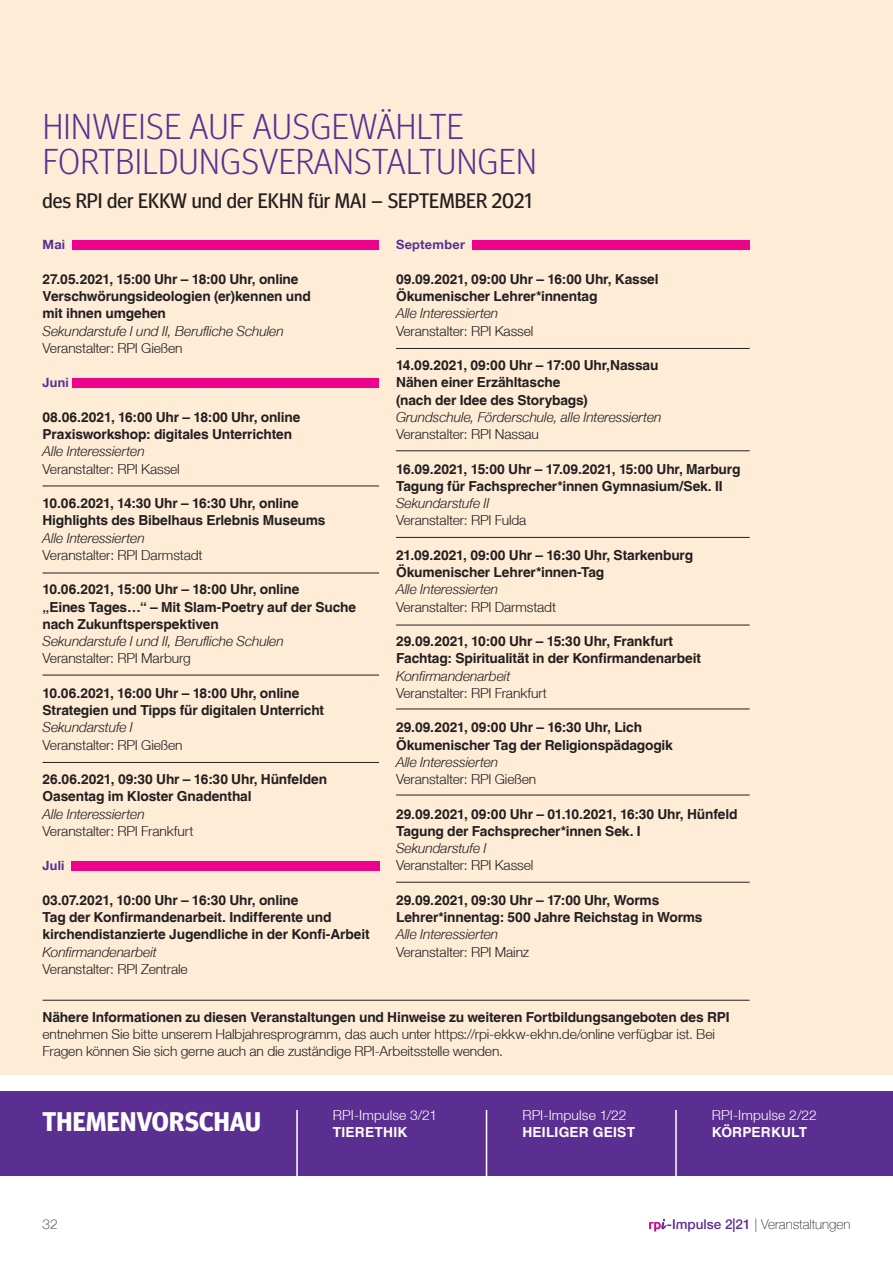
<style>
.page{position:relative;width:893px;height:1263px;background:#fff}
.page>*{position:absolute;margin:0;border:0;box-sizing:border-box;transform-origin:0 0}
.Article_Header___Met{font:300 36px/34.5px "Meta Headline OT";letter-spacing:.01em;color:#5b2e91}
.t1{font:700 27px "Meta Headline OT";letter-spacing:.01em;color:#fff}
.Article_Header___Met-2{font:21px "Meta Headline OT";color:#231f20}
.Hyperlink{font:700 13.8px/17.2px "Helvetica LT";letter-spacing:-.01em;color:#231f20}
.Hyperlink-2{font:300 13.8px/17.2px "Helvetica Neue LT";letter-spacing:-.01em;color:#231f20}
.Hyperlink-3{font:italic 300 13.8px "Helvetica Neue LT";letter-spacing:-.005em;color:#231f20}
.Hyperlink-4{font:300 13.8px "Helvetica Neue LT";letter-spacing:.01em;color:#fff}
.Hyperlink-5{font:700 13.8px "Helvetica LT";letter-spacing:.015em;color:#fff}
.t2{font:100 13.5px "Helvetica Neue LT";color:#231f20}
.Hyperlink-6{font:700 12.75px "Helvetica Neue LT";letter-spacing:.02em;color:#5b2e91}
.s1{font-family:"Helvetica LT";font-weight:700}
.s2{font-weight:500;color:#5b2e91}
</style>
<div class="page">
<div style="left:0;top:0;width:893px;height:1074px;background:#feecd7"></div>
<hr style="left:396px;top:450px;width:354px;height:1px;background:#231f20">
<hr style="left:396px;top:348px;width:354px;height:1px;background:#231f20">
<hr style="left:43px;top:486px;width:336px;height:1px;background:#231f20">
<hr style="left:43px;top:573px;width:336px;height:1px;background:#231f20">
<hr style="left:43px;top:675px;width:336px;height:1px;background:#231f20">
<hr style="left:43px;top:762px;width:336px;height:1px;background:#231f20">
<hr style="left:396px;top:537px;width:354px;height:1px;background:#231f20">
<hr style="left:396px;top:625px;width:354px;height:1px;background:#231f20">
<hr style="left:396px;top:709px;width:354px;height:1px;background:#231f20">
<hr style="left:396px;top:795px;width:354px;height:1px;background:#231f20">
<hr style="left:396px;top:882px;width:354px;height:1px;background:#231f20">
<hr style="left:43px;top:1000px;width:707px;height:1px;background:#231f20">
<div style="left:72px;top:240px;width:307px;height:9px;background:#ed028c"></div>
<div style="left:72px;top:378px;width:307px;height:9px;background:#ed028c"></div>
<div style="left:71px;top:861px;width:308px;height:9px;background:#ed028c"></div>
<div style="left:472px;top:240px;width:278px;height:9px;background:#ed028c"></div>
<svg style="left:649px;top:1219px;width:18px;height:12px"></svg>
<div style="left:0;top:1092px;width:893px;height:84px;background:#5b2e91"></div>
<hr style="left:486px;top:1110px;width:1px;height:115px;background:#fff">
<hr style="left:296px;top:1110px;width:2px;height:115px;background:#fff">
<hr style="left:675px;top:1110px;width:2px;height:115px;background:#fff">
<p class="Article_Header___Met" style="left:43px;top:109px;width:496px">HINWEISE AUF AUSGEWÄHLTE<br>FORTBILDUNGSVERANSTALTUNGEN</p>
<p class="Article_Header___Met-2" style="left:43px;top:188px;width:491px">des RPI der EKKW und der EKHN für MAI – SEPTEMBER 2021</p>
<p class="Hyperlink-6" style="left:43px;top:237px;width:24px">Mai</p>
<p class="Hyperlink" style="left:43px;top:270px;width:258px">27.05.2021, 15:00 Uhr – 18:00 Uhr, online</p>
<p class="Hyperlink" style="left:43px;top:287px;width:270px">Verschwörungsideologien (er)kennen und mit ihnen umgehen</p>
<p class="Hyperlink-3" style="left:43px;top:322px;width:243px">Sekundarstufe I und II, Berufliche Schulen</p>
<p class="Hyperlink-2" style="left:43px;top:339px;width:142px">Veranstalter: RPI Gießen</p>
<p class="Hyperlink-6" style="left:43px;top:375px;width:28px">Juni</p>
<p class="Hyperlink" style="left:43px;top:408px;width:259px">08.06.2021, 16:00 Uhr – 18:00 Uhr, online</p>
<p class="Hyperlink" style="left:43px;top:425px;width:251px">Praxisworkshop: digitales Unterrichten</p>
<p class="Hyperlink-3" style="left:43px;top:443px;width:104px">Alle Interessierten</p>
<p class="Hyperlink-2" style="left:43px;top:460px;width:139px">Veranstalter: RPI Kassel</p>
<p class="Hyperlink" style="left:43px;top:494px;width:258px">10.06.2021, 14:30 Uhr – 16:30 Uhr, online</p>
<p class="Hyperlink" style="left:43px;top:512px;width:285px">Highlights des Bibelhaus Erlebnis Museums</p>
<p class="Hyperlink-3" style="left:43px;top:529px;width:104px">Alle Interessierten</p>
<p class="Hyperlink-2" style="left:43px;top:546px;width:162px">Veranstalter: RPI Darmstadt</p>
<p class="Hyperlink" style="left:43px;top:581px;width:258px">10.06.2021, 15:00 Uhr – 18:00 Uhr, online</p>
<p class="Hyperlink" style="left:43px;top:598px;width:315px">„Eines Tages…“ – Mit Slam-Poetry auf der Suche nach Zukunftsperspektiven</p>
<p class="Hyperlink-3" style="left:43px;top:633px;width:243px">Sekundarstufe I und II, Berufliche Schulen</p>
<p class="Hyperlink-2" style="left:43px;top:649px;width:150px">Veranstalter: RPI Marburg</p>
<p class="Hyperlink" style="left:43px;top:684px;width:259px">10.06.2021, 16:00 Uhr – 18:00 Uhr, online</p>
<p class="Hyperlink" style="left:43px;top:701px;width:283px">Strategien und Tipps für digitalen Unterricht</p>
<p class="Hyperlink-3" style="left:43px;top:719px;width:92px">Sekundarstufe I</p>
<p class="Hyperlink-2" style="left:43px;top:736px;width:142px">Veranstalter: RPI Gießen</p>
<p class="Hyperlink" style="left:43px;top:770px;width:286px">26.06.2021, 09:30 Uhr – 16:30 Uhr, Hünfelden</p>
<p class="Hyperlink" style="left:43px;top:788px;width:211px">Oasentag im Kloster Gnadenthal</p>
<p class="Hyperlink-3" style="left:43px;top:805px;width:104px">Alle Interessierten</p>
<p class="Hyperlink-2" style="left:43px;top:822px;width:152px">Veranstalter: RPI Frankfurt</p>
<p class="Hyperlink-6" style="left:43px;top:858px;width:24px">Juli</p>
<p class="Hyperlink" style="left:43px;top:891px;width:258px">03.07.2021, 10:00 Uhr – 16:30 Uhr, online</p>
<p class="Hyperlink" style="left:43px;top:908px;width:290px">Tag der Konfirmandenarbeit. Indifferente und</p>
<p class="Hyperlink" style="left:43px;top:926px;width:329px">kirchendistanzierte Jugendliche in der Konfi-Arbeit</p>
<p class="Hyperlink-3" style="left:43px;top:943px;width:116px">Konfirmandenarbeit</p>
<p class="Hyperlink-2" style="left:43px;top:960px;width:147px">Veranstalter: RPI Zentrale</p>
<p class="Hyperlink-6" style="left:396px;top:237px;width:70px">September</p>
<p class="Hyperlink" style="left:396px;top:270px;width:264px">09.09.2021, 09:00 Uhr – 16:00 Uhr, Kassel</p>
<p class="Hyperlink" style="left:396px;top:287px;width:203px">Ökumenischer Lehrer*innentag</p>
<p class="Hyperlink-3" style="left:396px;top:305px;width:104px">Alle Interessierten</p>
<p class="Hyperlink-2" style="left:396px;top:322px;width:139px">Veranstalter: RPI Kassel</p>
<p class="Hyperlink" style="left:396px;top:356px;width:264px">14.09.2021, 09:00 Uhr – 17:00 Uhr,Nassau</p>
<p class="Hyperlink" style="left:396px;top:374px;width:193px">Nähen einer Erzähltasche (nach der Idee des Storybags)</p>
<p class="Hyperlink-3" style="left:396px;top:409px;width:267px">Grundschule, Förderschule, alle Interessierten</p>
<p class="Hyperlink-2" style="left:396px;top:425px;width:144px">Veranstalter: RPI Nassau</p>
<p class="Hyperlink" style="left:396px;top:460px;width:346px">16.09.2021, 15:00 Uhr – 17.09.2021, 15:00 Uhr, Marburg</p>
<p class="Hyperlink" style="left:396px;top:477px;width:328px">Tagung für Fachsprecher*innen Gymnasium/Sek. II</p>
<p class="Hyperlink-3" style="left:396px;top:495px;width:95px">Sekundarstufe II</p>
<p class="Hyperlink-2" style="left:396px;top:511px;width:132px">Veranstalter: RPI Fulda</p>
<p class="Hyperlink" style="left:396px;top:546px;width:299px">21.09.2021, 09:00 Uhr – 16:30 Uhr, Starkenburg</p>
<p class="Hyperlink" style="left:396px;top:563px;width:210px">Ökumenischer Lehrer*innen-Tag</p>
<p class="Hyperlink-3" style="left:396px;top:581px;width:104px">Alle Interessierten</p>
<p class="Hyperlink-2" style="left:396px;top:598px;width:162px">Veranstalter: RPI Darmstadt</p>
<p class="Hyperlink" style="left:396px;top:632px;width:279px">29.09.2021, 10:00 Uhr – 15:30 Uhr, Frankfurt</p>
<p class="Hyperlink" style="left:396px;top:650px;width:306px">Fachtag: Spiritualität in der Konfirmandenarbeit</p>
<p class="Hyperlink-3" style="left:396px;top:667px;width:116px">Konfirmandenarbeit</p>
<p class="Hyperlink-2" style="left:396px;top:684px;width:152px">Veranstalter: RPI Frankfurt</p>
<p class="Hyperlink" style="left:396px;top:719px;width:248px">29.09.2021, 09:00 Uhr – 16:30 Uhr, Lich</p>
<p class="Hyperlink" style="left:396px;top:736px;width:278px">Ökumenischer Tag der Religionspädagogik</p>
<p class="Hyperlink-3" style="left:396px;top:754px;width:104px">Alle Interessierten</p>
<p class="Hyperlink-2" style="left:396px;top:770px;width:142px">Veranstalter: RPI Gießen</p>
<p class="Hyperlink" style="left:396px;top:805px;width:343px">29.09.2021, 09:00 Uhr – 01.10.2021, 16:30 Uhr, Hünfeld</p>
<p class="Hyperlink" style="left:396px;top:822px;width:246px">Tagung der Fachsprecher*innen Sek. I</p>
<p class="Hyperlink-3" style="left:396px;top:840px;width:92px">Sekundarstufe I</p>
<p class="Hyperlink-2" style="left:396px;top:856px;width:139px">Veranstalter: RPI Kassel</p>
<p class="Hyperlink" style="left:396px;top:891px;width:265px">29.09.2021, 09:30 Uhr – 17:00 Uhr, Worms</p>
<p class="Hyperlink" style="left:396px;top:908px;width:308px">Lehrer*innentag: 500 Jahre Reichstag in Worms</p>
<p class="Hyperlink-3" style="left:396px;top:926px;width:104px">Alle Interessierten</p>
<p class="Hyperlink-2" style="left:396px;top:943px;width:135px">Veranstalter: RPI Mainz</p>
<p class="Hyperlink-2" style="left:43px;top:1008px;width:689px"><span class="s1">Nähere Informationen zu diesen Veranstaltungen und Hinweise zu weiteren Fortbildungsangeboten des RPI </span>entnehmen Sie bitte unserem Halbjahresprogramm, das auch unter https://rpi-ekkw-ekhn.de/online verfügbar ist. Bei<br>Fragen können Sie sich gerne auch an die zuständige RPI-Arbeitsstelle wenden.</p>
<p class="t1" style="left:43px;top:1106px;width:220px">THEMENVORSCHAU</p>
<p class="Hyperlink-4" style="left:333px;top:1106px;width:106px">RPI-Impulse 3/21</p>
<p class="Hyperlink-5" style="left:333px;top:1124px;width:76px">TIERETHIK</p>
<p class="Hyperlink-4" style="left:522px;top:1106px;width:106px">RPI-Impulse 1/22</p>
<p class="Hyperlink-5" style="left:522px;top:1124px;width:114px">HEILIGER GEIST</p>
<p class="Hyperlink-4" style="left:712px;top:1106px;width:107px">RPI-Impulse 2/22</p>
<p class="Hyperlink-5" style="left:712px;top:1124px;width:97px">KÖRPERKULT</p>
<p class="t2" style="left:43px;top:1217px;width:17px">32</p>
<p class="t2" style="left:667px;top:1217px;width:185px"><span class="s2">-Impulse 2|21</span> | Veranstaltungen</p>
</div>
